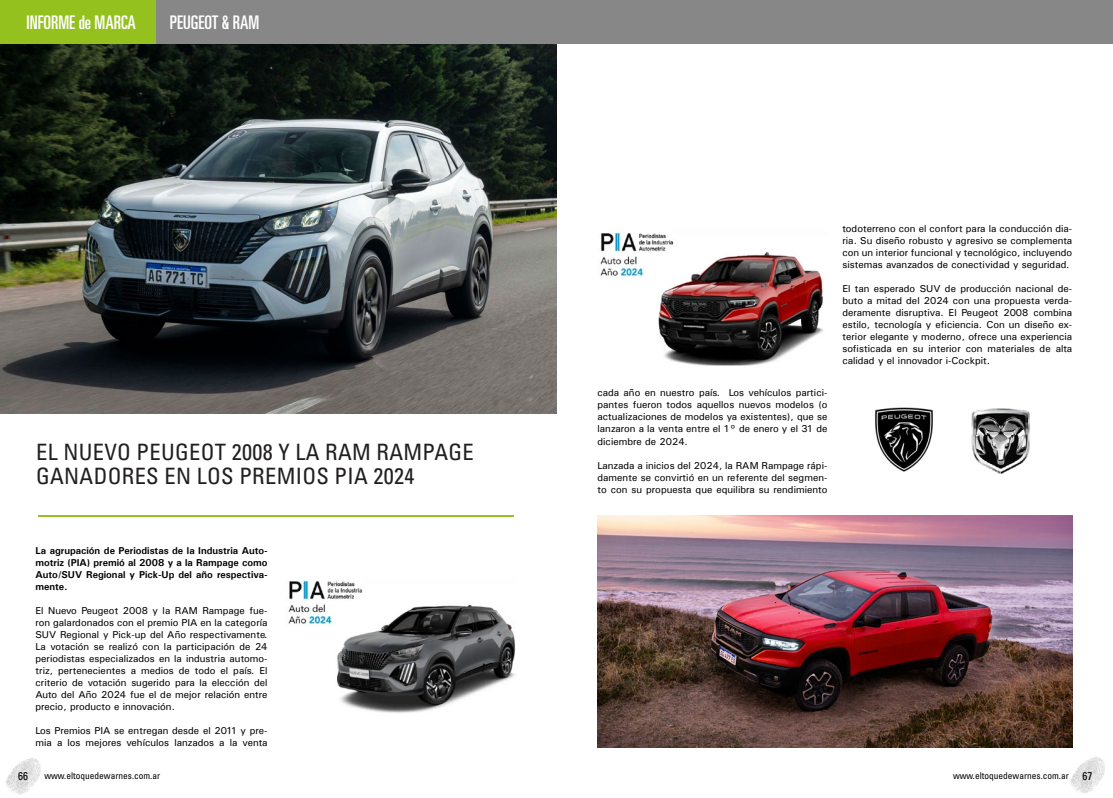
<style>
.page{position:relative;width:1113px;height:798px;background:#fff}
.page>*{position:absolute;margin:0;border:0;box-sizing:border-box;transform-origin:0 0}
.t1{font:condensed 22.5px/23.8px "Univers LT Std";letter-spacing:.015em;color:#221f20}
.t2{font:ultra-condensed 18.75px "Univers LT Std";color:#fff}
.t3{font:condensed 11.25px "Univers LT Std";color:#000}
.t4{font:10px/12px "Univers";color:#000;text-align:justify}
.t5{font:700 10px/12px "Univers";color:#000;text-align:justify}
.t6{font:condensed 9.38px "Univers LT Std";color:#000}
.s1{font-size:11.25px}
</style>
<div class="page">
<img style="left:6px;top:758px;width:35px;height:36px">
<img style="left:1071px;top:757px;width:34px;height:36px">
<img style="left:0;top:43px;width:556px;height:370px">
<div style="left:0;top:0;width:1113px;height:43px;background:#878787"></div>
<div style="left:0;top:0;width:155px;height:43px;background:#94c11e"></div>
<hr style="left:38px;top:515px;width:475px;height:1px;background:#94c11e">
<img style="left:288px;top:580px;width:227px;height:133px">
<img style="left:600px;top:232px;width:223px;height:134px">
<img style="left:597px;top:515px;width:475px;height:232px">
<img style="left:875px;top:407px;width:58px;height:65px">
<img style="left:971px;top:408px;width:59px;height:66px">
<h2 class="t2" style="left:27px;top:11px;width:111px">INFORME de MARCA</h2>
<h2 class="t2" style="left:170px;top:11px;width:91px">PEUGEOT &amp; RAM</h2>
<h1 class="t1" style="left:36px;top:439px;width:439px">EL NUEVO PEUGEOT 2008 Y LA RAM RAMPAGE<br>GANADORES EN LOS PREMIOS PIA 2024</h1>
<p class="t5" style="left:36px;top:544px;width:234px">La agrupación de Periodistas de la Industria Auto&shy;motriz (PIA) premió al 2008 y a la Rampage como Auto/SUV Regional y Pick-Up del año respectiva&shy;mente.</p>
<p class="t4" style="left:36px;top:604px;width:234px">El Nuevo Peugeot 2008 y la RAM Rampage fue&shy;ron galardonados con el premio PIA en la categoría SUV Regional y Pick-up del Año respectivamente.<br>La votación se realizó con la participación de 24 periodistas especializados en la industria automo&shy;triz, pertenecientes a medios de todo el país. El criterio de votación sugerido para la elección del Auto del Año 2024 fue el de mejor relación entre precio, producto e innovación.</p>
<p class="t4" style="left:36px;top:724px;width:234px">Los Premios PIA se entregan desde el 2011 y pre&shy;mia a los mejores vehículos lanzados a la venta</p>
<p class="t4" style="left:597px;top:387px;width:231px">cada año en nuestro país. Los vehículos partici&shy;pantes fueron todos aquellos nuevos modelos (o actualizaciones de modelos ya existentes), que se lanzaron a la venta entre el 1° de enero y el 31 de diciembre de 2024.</p>
<p class="t4" style="left:597px;top:459px;width:231px">Lanzada a inicios del 2024, la RAM Rampage rápi&shy;damente se convirtió en un referente del segmen&shy;to con su propuesta que equilibra su rendimiento</p>
<p class="t4" style="left:842px;top:223px;width:231px">todoterreno con el confort para la conducción dia&shy;ria. Su diseño robusto y agresivo se complementa con un interior funcional y tecnológico, incluyendo sistemas avanzados de conectividad y seguridad.</p>
<p class="t4" style="left:842px;top:283px;width:231px">El tan esperado SUV de producción nacional de&shy;buto a mitad del 2024 con una propuesta verda&shy;deramente disruptiva. El Peugeot 2008 combina estilo, tecnología y eficiencia. Con un diseño ex&shy;terior elegante y moderno, ofrece una experiencia sofisticada en su interior con materiales de alta calidad y el innovador i-Cockpit.</p>
<p class="t3" style="left:18px;top:768px;width:11px">66</p>
<p class="t6" style="left:44px;top:769px;width:117px">www.eltoquedewarnes.com.ar</p>
<p class="t6" style="left:953px;top:769px;width:141px">www.eltoquedewarnes.com.ar <span class="s1">67</span></p>
</div>
